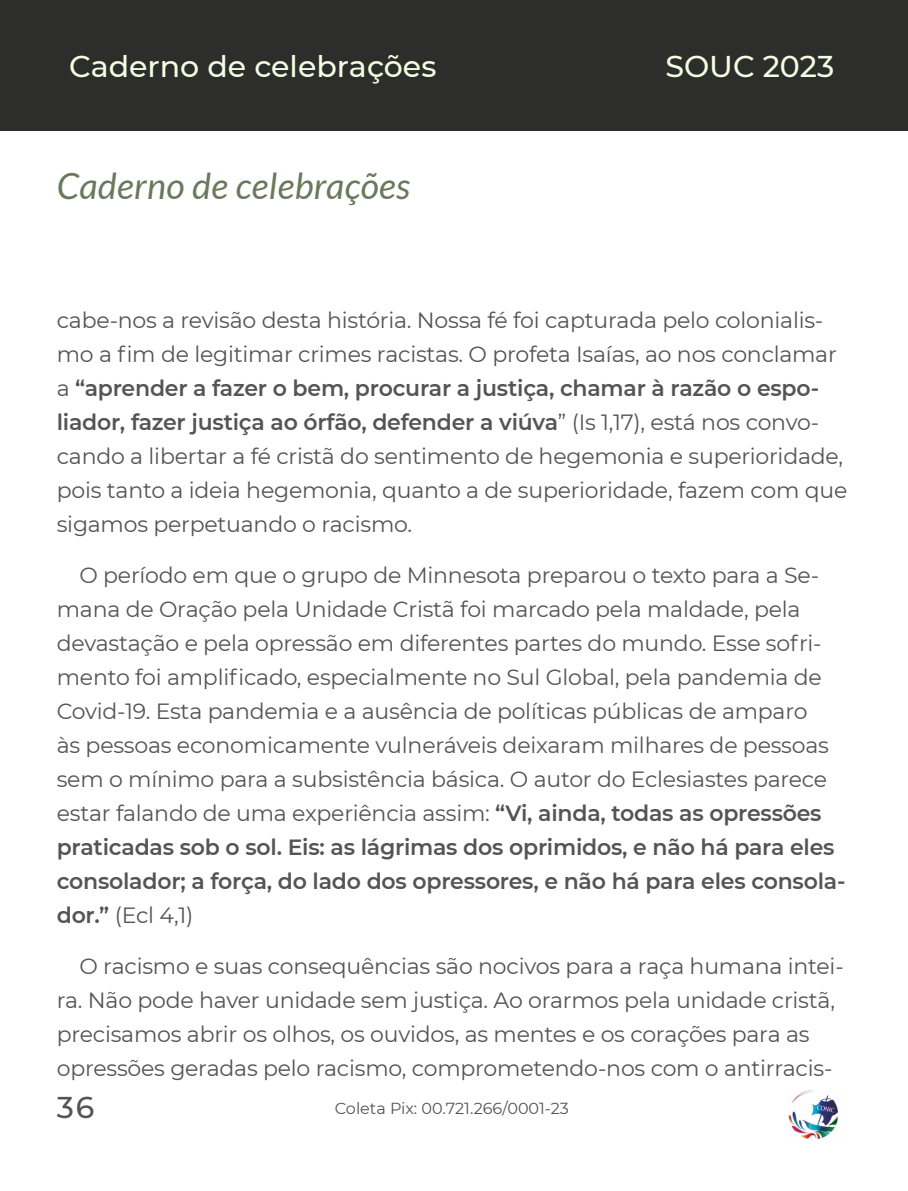
<style>
.page{position:relative;width:908px;height:1191px;background:#fff}
.page>*{position:absolute;margin:0;border:0;box-sizing:border-box;transform-origin:0 0}
.t1{font:italic 36px "Lato";letter-spacing:.01em;color:#6a795c}
.t2{font:500 30px "Montserrat";color:#f3ffe2}
.t3{font:500 30px "Montserrat";color:#555454}
.t4{font:22px/34px "Montserrat";letter-spacing:-.01em;color:#555454}
.t5{font:16px "Montserrat";color:#555454}
.s1{font-weight:600}
</style>
<div class="page">
<div style="left:0;top:0;width:907px;height:130px;background:#2d2d2c"></div>
<img style="left:788px;top:1089px;width:51px;height:51px">
<h2 class="t2" style="left:69px;top:46px;width:368px">Caderno de celebrações</h2>
<h1 class="t1" style="left:57px;top:166px;width:355px">Caderno de celebrações</h1>
<h2 class="t2" style="left:665px;top:46px;width:170px">SOUC 2023</h2>
<p class="t4" style="left:57px;top:302px;width:791px">cabe-nos a revisão desta história. Nossa fé foi capturada pelo colonialis&shy;mo a fim de legitimar crimes racistas. O profeta Isaías, ao nos conclamar a <span class="s1">“aprender a fazer o bem, procurar a justiça, chamar à razão o espo&shy;liador, fazer justiça ao órfão, defender a viúva</span>” (Is 1,17), está nos convo&shy;cando a libertar a fé cristã do sentimento de hegemonia e superioridade, pois tanto a ideia hegemonia, quanto a de superioridade, fazem com que sigamos perpetuando o racismo.</p>
<p class="t4" style="left:57px;top:557px;width:789px;text-indent:23px">O período em que o grupo de Minnesota preparou o texto para a Se&shy;mana de Oração pela Unidade Cristã foi marcado pela maldade, pela devastação e pela opressão em diferentes partes do mundo. Esse sofri&shy;mento foi amplificado, especialmente no Sul Global, pela pandemia de Covid-19. Esta pandemia e a ausência de políticas públicas de amparo<br>às pessoas economicamente vulneráveis deixaram milhares de pessoas sem o mínimo para a subsistência básica. O autor do Eclesiastes parece estar falando de uma experiência assim: <span class="s1">“Vi, ainda, todas as opressões praticadas sob o sol. Eis: as lágrimas dos oprimidos, e não há para eles consolador; a força, do lado dos opressores, e não há para eles consola&shy;dor.”</span> (Ecl 4,1)</p>
<p class="t4" style="left:57px;top:948px;width:788px;text-indent:23px">O racismo e suas consequências são nocivos para a raça humana intei&shy;ra. Não pode haver unidade sem justiça. Ao orarmos pela unidade cristã, precisamos abrir os olhos, os ouvidos, as mentes e os corações para as opressões geradas pelo racismo, comprometendo-nos com o antirracis-</p>
<h2 class="t3" style="left:57px;top:1086px;width:39px">36</h2>
<p class="t5" style="left:334px;top:1097px;width:235px">Coleta Pix: 00.721.266/0001-23</p>
</div>
